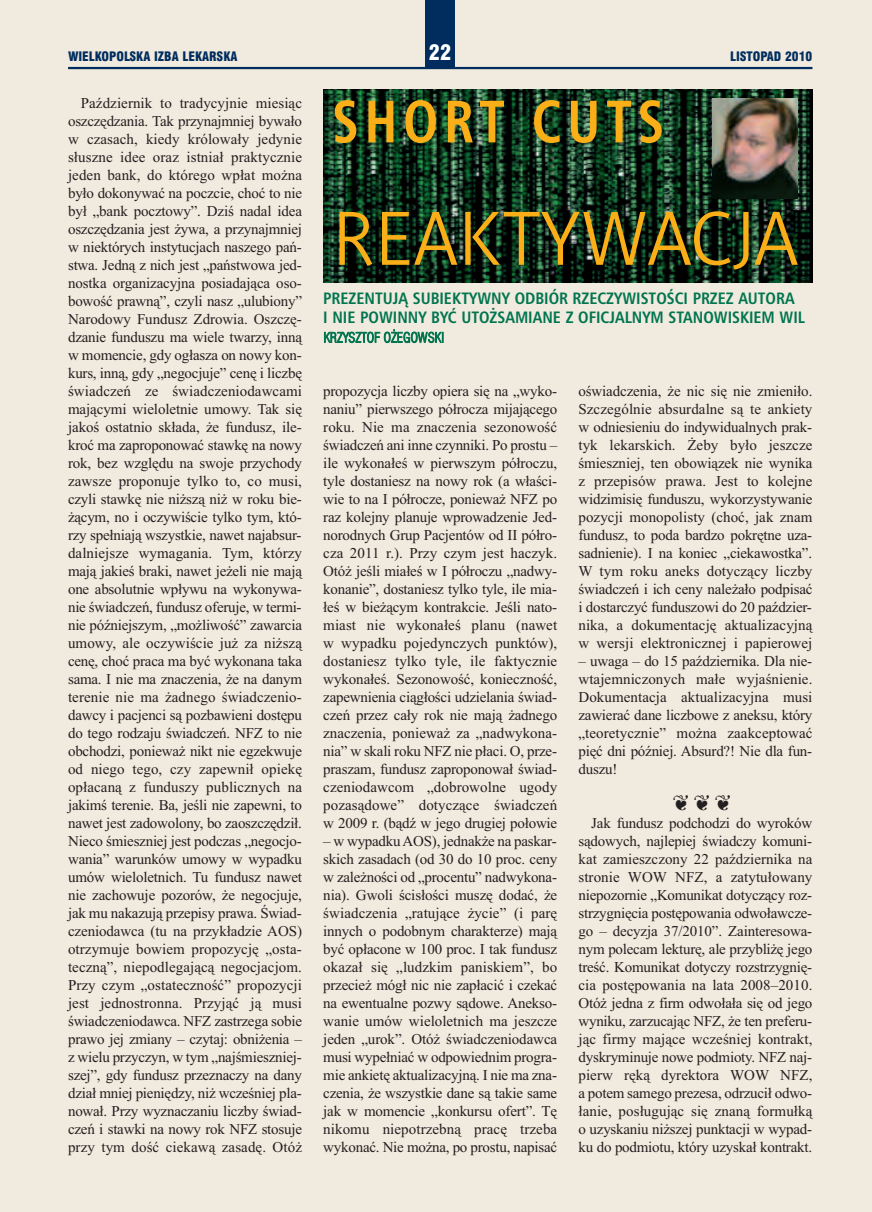
<style>
.page{position:relative;width:872px;height:1212px;background:#f1eade}
.page>*{position:absolute;margin:0;border:0;box-sizing:border-box;transform-origin:0 0}
.t1{font:78px "Naomi Sans EFNTT Light";color:#faaf18}
.t2{font:700 60px "Humnst 777 Cn EU";letter-spacing:.1em;color:#faaf18;scale:.92 1}
.t3{font:21px "Swis 721 Blk Cn EU";color:#fff}
.t4{font:700 16.5px/19.5px "Humnst 777 Cn EU";color:#00754f}
.t5{font:15px/18px "Times New Roman";letter-spacing:-.015em;color:#231f20;text-align:justify}
.t6{font:13.5px "Swis 721 Lt Cn EU";color:#00754f}
.t7{font:12.75px "Swis 721 Blk Cn EU";color:#002d5e}
</style>
<div class="page">
<hr style="left:68px;top:67px;width:744px;height:2px;background:#002d5e">
<div style="left:425px;top:0;width:30px;height:68px;background:#002d5e"></div>
<img style="left:323px;top:89px;width:489px;height:194px">
<img style="left:712px;top:99px;width:85px;height:99px">
<p class="t7" style="left:68px;top:48px;width:171px">WIELKOPOLSKA IZBA LEKARSKA</p>
<h3 class="t3" style="left:429px;top:40px;width:24px">22</h3>
<p class="t7" style="left:730px;top:48px;width:84px">LISTOPAD 2010</p>
<p class="t5" style="left:68px;top:94px;width:235px;text-indent:13px">Październik to tradycyjnie miesiąc oszczędzania. Tak przynajmniej bywało w czasach, kiedy królowały jedynie słuszne idee oraz istniał praktycznie jeden bank, do którego wpłat można było dokonywać na poczcie, choć to nie był „bank pocztowy”. Dziś nadal idea oszczędzania jest żywa, a przynajmniej w niektórych instytucjach naszego pań&shy;stwa. Jedną z nich jest „państwowa jed&shy;nostka organizacyjna posiadająca oso&shy;bowość prawną”, czyli nasz „ulubiony” Narodowy Fundusz Zdrowia. Oszczę&shy;dzanie funduszu ma wiele twarzy, inną w momencie, gdy ogłasza on nowy kon&shy;kurs, inną, gdy „negocjuje” cenę i liczbę świadczeń ze świadczeniodawcami mającymi wieloletnie umowy. Tak się jakoś ostatnio składa, że fundusz, ile&shy;kroć ma zaproponować stawkę na nowy rok, bez względu na swoje przychody zawsze proponuje tylko to, co musi, czyli stawkę nie niższą niż w roku bie&shy;żącym, no i oczywiście tylko tym, któ&shy;rzy spełniają wszystkie, nawet najabsur&shy;dalniejsze wymagania. Tym, którzy mają jakieś braki, nawet jeżeli nie mają one absolutnie wpływu na wykonywa&shy;nie świadczeń, fundusz oferuje, w termi&shy;nie późniejszym, „możliwość” zawarcia umowy, ale oczywiście już za niższą cenę, choć praca ma być wykonana taka sama. I nie ma znaczenia, że na danym terenie nie ma żadnego świadczenio&shy;dawcy i pacjenci są pozbawieni dostępu do tego rodzaju świadczeń. NFZ to nie obchodzi, ponieważ nikt nie egzekwuje od niego tego, czy zapewnił opiekę opłacaną z funduszy publicznych na jakimś terenie. Ba, jeśli nie zapewni, to nawet jest zadowolony, bo zaoszczędził.<br>Nieco śmieszniej jest podczas „negocjo&shy;wania” warunków umowy w wypadku umów wieloletnich. Tu fundusz nawet nie zachowuje pozorów, że negocjuje, jak mu nakazują przepisy prawa. Świad&shy;czeniodawca (tu na przykładzie AOS) otrzymuje bowiem propozycję „osta&shy;teczną”, niepodlegającą negocjacjom.<br>Przy czym „ostateczność” propozycji jest jednostronna. Przyjąć ją musi świadczeniodawca. NFZ zastrzega sobie prawo jej zmiany – czytaj: obniżenia – z wielu przyczyn, w tym „najśmieszniej&shy;szej”, gdy fundusz przeznaczy na dany dział mniej pieniędzy, niż wcześniej pla&shy;nował. Przy wyznaczaniu liczby świad&shy;czeń i stawki na nowy rok NFZ stosuje przy tym dość ciekawą zasadę. Otóż</p>
<h2 class="t2" style="left:332px;top:84px;width:362px">SHORT CUTS</h2>
<h1 class="t1" style="left:332px;top:194px;width:468px">REAKTYWACJA</h1>
<p class="t4" style="left:323px;top:288px;width:483px">PREZENTUJĄ SUBIEKTYWNY ODBIÓR RZECZYWISTOŚCI PRZEZ AUTORA<br>I NIE POWINNY BYĆ UTOŻSAMIANE Z OFICJALNYM STANOWISKIEM WIL</p>
<p class="t6" style="left:323px;top:329px;width:122px">KRZYSZTOF OŻEGOWSKI</p>
<p class="t5" style="left:323px;top:382px;width:235px">propozycja liczby opiera się na „wyko&shy;naniu” pierwszego półrocza mijającego roku. Nie ma znaczenia sezonowość świadczeń ani inne czynniki. Po prostu – ile wykonałeś w pierwszym półroczu, tyle dostaniesz na nowy rok (a właści&shy;wie to na I półrocze, ponieważ NFZ po raz kolejny planuje wprowadzenie Jed&shy;norodnych Grup Pacjentów od II półro&shy;cza 2011 r.). Przy czym jest haczyk.<br>Otóż jeśli miałeś w I półroczu „nadwy&shy;konanie”, dostaniesz tylko tyle, ile mia&shy;łeś w bieżącym kontrakcie. Jeśli nato&shy;miast nie wykonałeś planu (nawet w wypadku pojedynczych punktów), dostaniesz tylko tyle, ile faktycznie wykonałeś. Sezonowość, konieczność, zapewnienia ciągłości udzielania świad&shy;czeń przez cały rok nie mają żadnego znaczenia, ponieważ za „nadwykona&shy;nia” w skali roku NFZ nie płaci. O, prze&shy;praszam, fundusz zaproponował świad&shy;czeniodawcom „dobrowolne ugody pozasądowe” dotyczące świadczeń w 2009 r. (bądź w jego drugiej połowie</p>
<p class="t5" style="left:323px;top:832px;width:235px">– w wypadkuAOS), jednakże na paskar&shy;skich zasadach (od 30 do 10 proc. ceny w zależności od „procentu” nadwykona&shy;nia). Gwoli ścisłości muszę dodać, że świadczenia „ratujące życie” (i parę innych o podobnym charakterze) mają być opłacone w 100 proc. I tak fundusz okazał się „ludzkim paniskiem”, bo przecież mógł nic nie zapłacić i czekać na ewentualne pozwy sądowe. Anekso&shy;wanie umów wieloletnich ma jeszcze jeden „urok”. Otóż świadczeniodawca musi wypełniać w odpowiednim progra&shy;mie ankietę aktualizacyjną. I nie ma zna&shy;czenia, że wszystkie dane są takie same jak w momencie „konkursu ofert”. Tę nikomu niepotrzebną pracę trzeba wykonać. Nie można, po prostu, napisać</p>
<p class="t5" style="left:578px;top:382px;width:235px">oświadczenia, że nic się nie zmieniło.<br>Szczególnie absurdalne są te ankiety w odniesieniu do indywidualnych prak&shy;tyk lekarskich. Żeby było jeszcze śmieszniej, ten obowiązek nie wynika z przepisów prawa. Jest to kolejne widzimisię funduszu, wykorzystywanie pozycji monopolisty (choć, jak znam fundusz, to poda bardzo pokrętne uza&shy;sadnienie). I na koniec „ciekawostka”.<br>W tym roku aneks dotyczący liczby świadczeń i ich ceny należało podpisać i dostarczyć funduszowi do 20 paździer&shy;nika, a dokumentację aktualizacyjną w wersji elektronicznej i papierowej</p>
<p class="t5" style="left:578px;top:652px;width:235px">– uwaga – do 15 października. Dla nie&shy;wtajemniczonych małe wyjaśnienie.<br>Dokumentacja aktualizacyjna musi zawierać dane liczbowe z aneksu, który „teoretycznie” można zaakceptować pięć dni później. Absurd?! Nie dla fun&shy;duszu!</p>
<p class="t5" style="left:578px;top:814px;width:235px;text-indent:13px">Jak fundusz podchodzi do wyroków sądowych, najlepiej świadczy komuni&shy;kat zamieszczony 22 października na stronie WOW NFZ, a zatytułowany niepozornie „Komunikat dotyczący roz&shy;strzygnięcia postępowania odwoławcze&shy;go – decyzja 37/2010”. Zainteresowa&shy;nym polecam lekturę, ale przybliżę jego treść. Komunikat dotyczy rozstrzygnię&shy;cia postępowania na lata 2008–2010.<br>Otóż jedna z firm odwołała się od jego wyniku, zarzucając NFZ, że ten preferu&shy;jąc firmy mające wcześniej kontrakt, dyskryminuje nowe podmioty. NFZ naj&shy;pierw ręką dyrektora WOW NFZ, a potem samego prezesa, odrzucił odwo&shy;łanie, posługując się znaną formułką o uzyskaniu niższej punktacji w wypad&shy;ku do podmiotu, który uzyskał kontrakt.</p>
</div>
